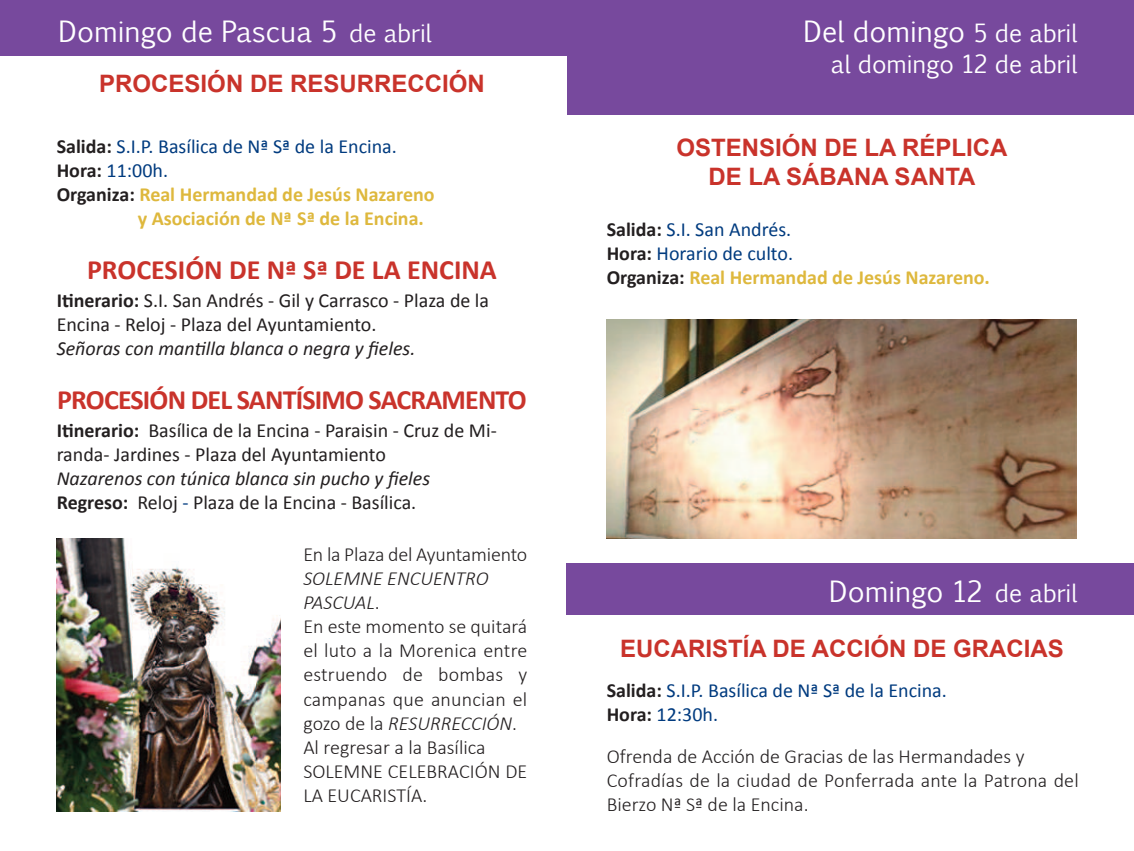
<style>
.page{position:relative;width:1134px;height:851px;background:#fff}
.page>*{position:absolute;margin:0;border:0;box-sizing:border-box;transform-origin:0 0}
.t1{font:28px "Euphemia CAS";color:#fff}
.t2{font:700 28px "Calibri";letter-spacing:-.03em;color:#c9332b}
.t3{font:700 28px "Calibri";color:#c9332b}
.t4{font:700 24px/28.8px "Arial";color:#c9332b;text-align:center}
.t5{font:24px "Euphemia CAS";color:#fff}
.t6{font:300 20px/24px "Calibri";color:#231f20}
.t7{font:20px/24px "Calibri";color:#013b7f}
.t8{font:20px/24px "Calibri";color:#231f20}
.t9{font:italic 20px/24px "Calibri";color:#231f20}
.t10{font:700 20px "Calibri";color:#deb83d}
.s1{font-size:24px}
.s2{font-weight:700;color:#231f20}
.s3{color:#231f20}
.s4{font-weight:700}
.s5{font-weight:700;font-style:normal}
.s6{font-style:normal}
.s7{font-style:normal;color:#013b7f}
.s8{font-style:italic}
.s9{font-weight:700;color:#deb83d}
</style>
<div class="page">
<div style="left:568px;top:0;width:566px;height:115px;background:#77499d"></div>
<div style="left:0;top:0;width:568px;height:55px;background:#77499d"></div>
<img style="left:57px;top:538px;width:224px;height:273px">
<div style="left:567px;top:563px;width:567px;height:51px;background:#77499d"></div>
<img style="left:607px;top:319px;width:470px;height:219px">
<h1 class="t1" style="left:59px;top:11px;width:375px">Domingo de Pascua 5 <span class="s1">de abril</span></h1>
<p class="t4" style="left:99px;top:69px;width:387px">PROCESIÓN DE RESURRECCIÓN</p>
<p class="t7" style="left:57px;top:136px;width:342px"><span class="s2">Salida:</span> S.I.P. Basílica de Nª Sª de la Encina.</p>
<p class="t7" style="left:57px;top:160px;width:113px"><span class="s2">Hora:</span> 11:00h.</p>
<p class="t10" style="left:57px;top:186px;width:379px"><span class="s3">Organiza:</span> Real Hermandad de Jesús Nazareno</p>
<p class="t10" style="left:138px;top:210px;width:288px">y Asociación de Nª Sª de la Encina.</p>
<h1 class="t3" style="left:87px;top:258px;width:411px">PROCESIÓN DE Nª Sª DE LA ENCINA</h1>
<p class="t8" style="left:57px;top:290px;width:434px"><span class="s4">Itinerario:</span> S.I. San Andrés - Gil y Carrasco - Plaza de la<br>Encina - Reloj - Plaza del Ayuntamiento.</p>
<p class="t9" style="left:57px;top:338px;width:360px">Señoras con mantilla blanca o negra y fieles.</p>
<h1 class="t2" style="left:57px;top:388px;width:471px">PROCESIÓN DEL SANTÍSIMO SACRAMENTO</h1>
<p class="t8" style="left:57px;top:419px;width:442px"><span class="s4">Itinerario:</span> Basílica de la Encina - Paraisin - Cruz de Mi&shy;randa- Jardines - Plaza del Ayuntamiento</p>
<p class="t9" style="left:57px;top:467px;width:375px">Nazarenos con túnica blanca sin pucho y fieles<br><span class="s5">Regreso:</span> <span class="s6">Reloj</span> <span class="s7">-</span> <span class="s6">Plaza de la Encina - Basílica.</span></p>
<p class="t6" style="left:303px;top:544px;width:226px">En la Plaza del Ayuntamiento</p>
<p class="t6" style="left:303px;top:568px;width:226px"><span class="s8">SOLEMNE ENCUENTRO<br>PASCUAL</span>.<br>En este momento se quitará el luto a la Morenica entre estruendo de bombas y campanas que anuncian el gozo de la <span class="s8">RESURRECCIÓN</span>.<br>Al regresar a la Basílica<br>SOLEMNE CELEBRACIÓN DE<br>LA EUCARISTÍA.</p>
<h1 class="t1" style="left:803px;top:11px;width:275px">Del domingo <span class="s1">5 de abril</span></h1>
<p class="t5" style="left:831px;top:46px;width:248px">al domingo 12 de abril</p>
<p class="t4" style="left:676px;top:133px;width:333px">OSTENSIÓN DE LA RÉPLICA<br>DE LA SÁBANA SANTA</p>
<p class="t7" style="left:607px;top:218px;width:385px"><span class="s2">Salida:</span> S.I. San Andrés.<br><span class="s2">Hora:</span> Horario de culto.<br><span class="s2">Organiza:</span> <span class="s9">Real Hermandad de Jesús Nazareno.</span></p>
<h1 class="t1" style="left:829px;top:571px;width:249px">Domingo 12 <span class="s1">de abril</span></h1>
<p class="t4" style="left:620px;top:634px;width:445px">EUCARISTÍA DE ACCIÓN DE GRACIAS</p>
<p class="t7" style="left:607px;top:680px;width:342px"><span class="s2">Salida:</span> S.I.P. Basílica de Nª Sª de la Encina.<br><span class="s2">Hora:</span> 12:30h.</p>
<p class="t6" style="left:607px;top:746px;width:474px">Ofrenda de Acción de Gracias de las Hermandades y<br>Cofradías de la ciudad de Ponferrada ante la Patrona del<br>Bierzo Nª Sª de la Encina.</p>
</div>
